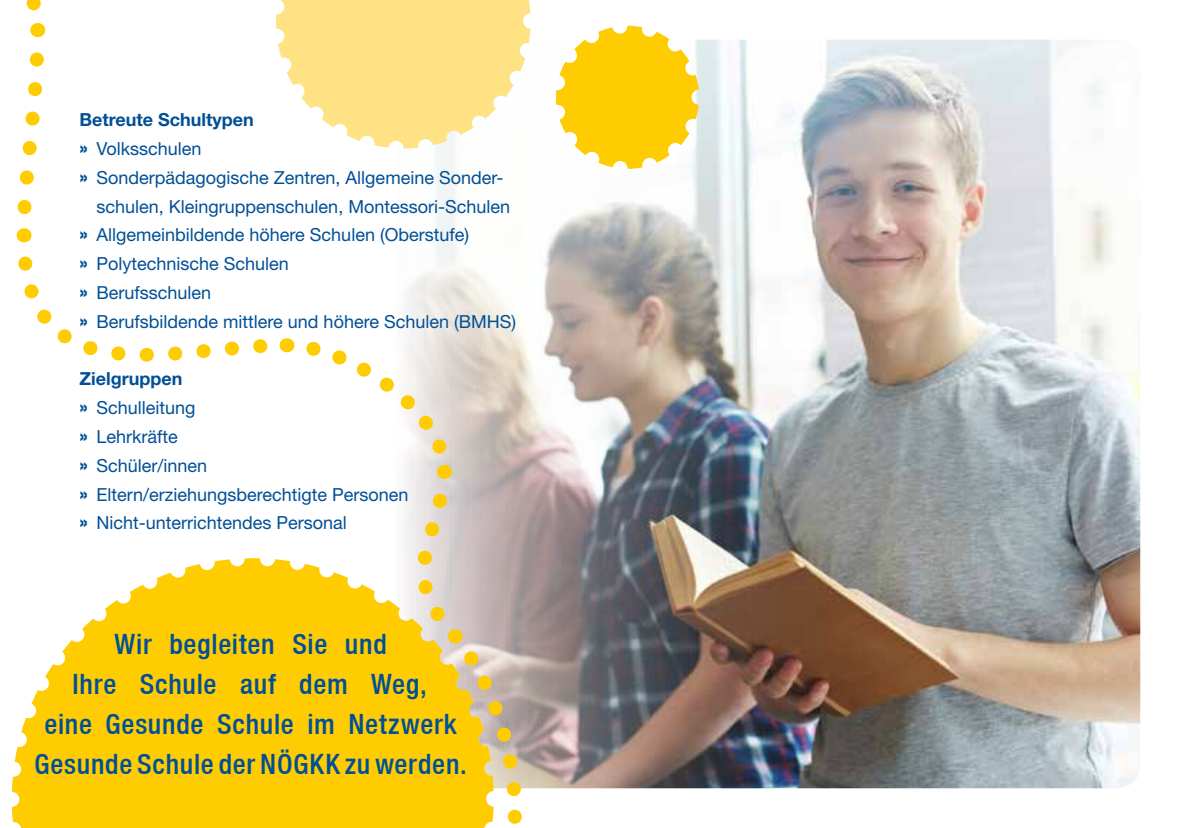
<style>
.page{position:relative;width:1180px;height:828px;background:#fff}
.page>*{position:absolute;margin:0;border:0;box-sizing:border-box;transform-origin:0 0}
.t1{font:500 condensed 28px/40px "Helvetica Neue LT";letter-spacing:.025em;color:#004f97;text-align:center}
.t2{font:18px/28.8px "Helvetica Neue LT Std";color:#004f97}
.t3{font:700 18px "Helvetica Neue LT Std";color:#004f97}
.s1{font-weight:700;font-stretch:condensed;font-size:20px}
.s2{font-weight:700}
</style>
<div class="page">
<img style="left:287px;top:40px;width:853px;height:748px">
<svg style="left:12px;top:558px;width:284px;height:270px;fill:#fecc00"></svg>
<div style="left:114px;top:627px;width:284px;height:32px;background:#fecc00"></div>
<div style="left:72px;top:667px;width:366px;height:32px;background:#fecc00"></div>
<div style="left:44px;top:707px;width:421px;height:32px;background:#fecc00"></div>
<div style="left:34px;top:747px;width:433px;height:32px;background:#fecc00"></div>
<svg style="left:276px;top:0;width:254px;height:148px"></svg>
<svg style="left:18px;top:256px;width:269px;height:106px"></svg>
<svg style="left:26px;top:0;width:20px;height:37px"></svg>
<svg style="left:16px;top:52px;width:28px;height:190px"></svg>
<svg style="left:286px;top:338px;width:1px;height:14px"></svg>
<svg style="left:296px;top:332px;width:241px;height:496px"></svg>
<svg style="left:556px;top:26px;width:142px;height:143px"></svg>
<p class="t3" style="left:79px;top:109px;width:176px">Betreute Schultypen</p>
<p class="t2" style="left:79px;top:134px;width:124px"><span class="s1">»</span> Volksschulen</p>
<p class="t2" style="left:79px;top:163px;width:425px"><span class="s1">»</span> Sonderpädagogische Zentren, Allgemeine Sonder-</p>
<p class="t2" style="left:96px;top:191px;width:415px">schulen, Kleingruppenschulen, Montessori-Schulen</p>
<p class="t2" style="left:79px;top:220px;width:391px"><span class="s1">»</span> Allgemeinbildende höhere Schulen (Oberstufe)</p>
<p class="t2" style="left:79px;top:249px;width:211px"><span class="s1">»</span> Polytechnische Schulen</p>
<p class="t2" style="left:79px;top:278px;width:133px"><span class="s1">»</span> Berufsschulen</p>
<p class="t2" style="left:79px;top:307px;width:438px"><span class="s1">»</span> Berufsbildende mittlere und höhere Schulen (BMHS)</p>
<p class="t2" style="left:79px;top:364px;width:331px"><span class="s2">Zielgruppen<br></span><span class="s1">»</span> Schulleitung<br><span class="s1">»</span> Lehrkräfte<br><span class="s1">»</span> Schüler/innen<br><span class="s1">»</span> Eltern/erziehungsberechtigte Personen <span class="s1">»</span> Nicht-unterrichtendes Personal</p>
<h1 class="t1" style="left:34px;top:623px;width:434px">Wir begleiten Sie und<br>Ihre Schule auf dem Weg,<br>eine Gesunde Schule im Netzwerk<br>Gesunde Schule der NÖGKK zu werden.</h1>
</div>
